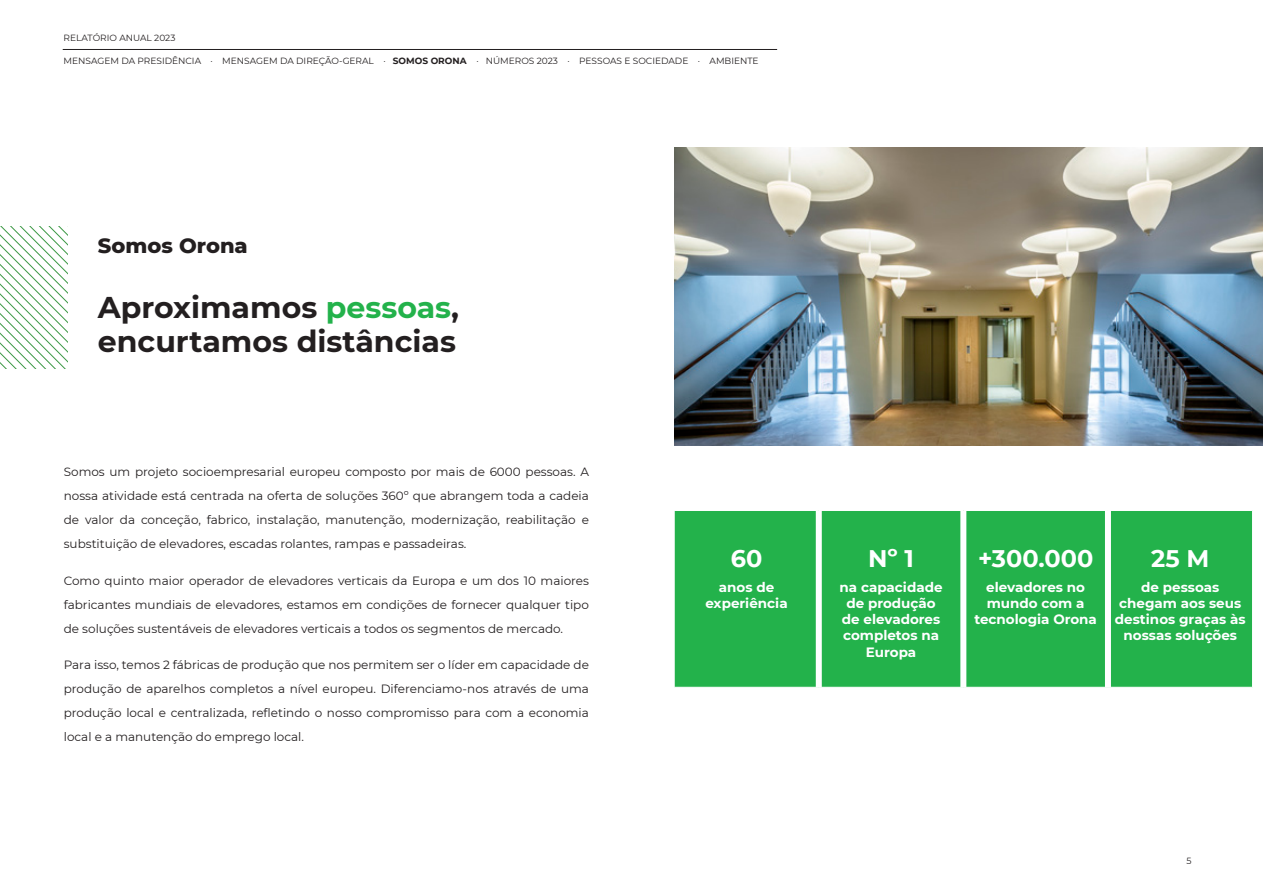
<style>
.page{position:relative;width:1263px;height:893px;background:#fff}
.page>*{position:absolute;margin:0;border:0;box-sizing:border-box;transform-origin:0 0}
.t1{font:700 30px "Montserrat";color:#231f20}
.t2{font:700 24px "Montserrat";color:#fff}
.t3{font:800 21px "Montserrat";color:#231f20}
.t4{font:700 13.5px/16.2px "Montserrat";color:#fff;text-align:center}
.t5{font:12px/24px "Montserrat";color:#231f20;text-align:justify}
.t6{font:9px "Montserrat";color:#231f20}
.s1{font-weight:700}
.s2{color:#23b24b}
</style>
<div class="page">
<hr style="left:63px;top:49px;width:714px;height:1px;background:#231f20">
<img style="left:674px;top:148px;width:589px;height:297px">
<div style="left:675px;top:511px;width:577px;height:176px;background:#23b24b"></div>
<div style="left:816px;top:511px;width:6px;height:176px;background:#fff"></div>
<div style="left:960px;top:511px;width:6px;height:176px;background:#fff"></div>
<div style="left:1105px;top:511px;width:6px;height:176px;background:#fff"></div>
<svg style="left:0;top:227px;width:67px;height:142px"></svg>
<p class="t6" style="left:64px;top:32px;width:113px">RELATÓRIO ANUAL 2023</p>
<p class="t6" style="left:64px;top:55px;width:696px">MENSAGEM DA PRESIDÊNCIA · MENSAGEM DA DIREÇÃO-GERAL · <span class="s1">SOMOS ORONA</span> · NÚMEROS 2023 · PESSOAS E SOCIEDADE · AMBIENTE</p>
<p class="t3" style="left:98px;top:230px;width:151px">Somos Orona</p>
<p class="t1" style="left:98px;top:286px;width:363px">Aproximamos <span class="s2">pessoas</span>,</p>
<p class="t1" style="left:98px;top:320px;width:360px">encurtamos distâncias</p>
<p class="t5" style="left:64px;top:459px;width:527px">Somos um projeto socioempresarial europeu composto por mais de 6000 pessoas. A nossa atividade está centrada na oferta de soluções 360º que abrangem toda a cadeia de valor da conceção, fabrico, instalação, manutenção, modernização, reabilitação e substituição de elevadores, escadas rolantes, rampas e passadeiras.</p>
<p class="t5" style="left:64px;top:568px;width:527px">Como quinto maior operador de elevadores verticais da Europa e um dos 10 maiores fabricantes mundiais de elevadores, estamos em condições de fornecer qualquer tipo de soluções sustentáveis de elevadores verticais a todos os segmentos de mercado.</p>
<p class="t5" style="left:64px;top:653px;width:527px">Para isso, temos 2 fábricas de produção que nos permitem ser o líder em capacidade de produção de aparelhos completos a nível europeu. Diferenciamo-nos através de uma produção local e centralizada, refletindo o nosso compromisso para com a economia local e a manutenção do emprego local.</p>
<p class="t2" style="left:731px;top:541px;width:33px">60</p>
<p class="t4" style="left:705px;top:578px;width:84px">anos de experiência</p>
<p class="t2" style="left:868px;top:541px;width:47px">Nº 1</p>
<p class="t4" style="left:839px;top:578px;width:105px">na capacidade de produção de elevadores completos na<br>Europa</p>
<p class="t2" style="left:978px;top:541px;width:117px">+300.000</p>
<p class="t4" style="left:974px;top:578px;width:124px">elevadores no mundo com a tecnologia Orona</p>
<p class="t2" style="left:1151px;top:541px;width:60px">25 M</p>
<p class="t4" style="left:1115px;top:578px;width:132px">de pessoas chegam aos seus destinos graças às nossas soluções</p>
<p class="t6" style="left:1186px;top:855px;width:7px">5</p>
</div>
